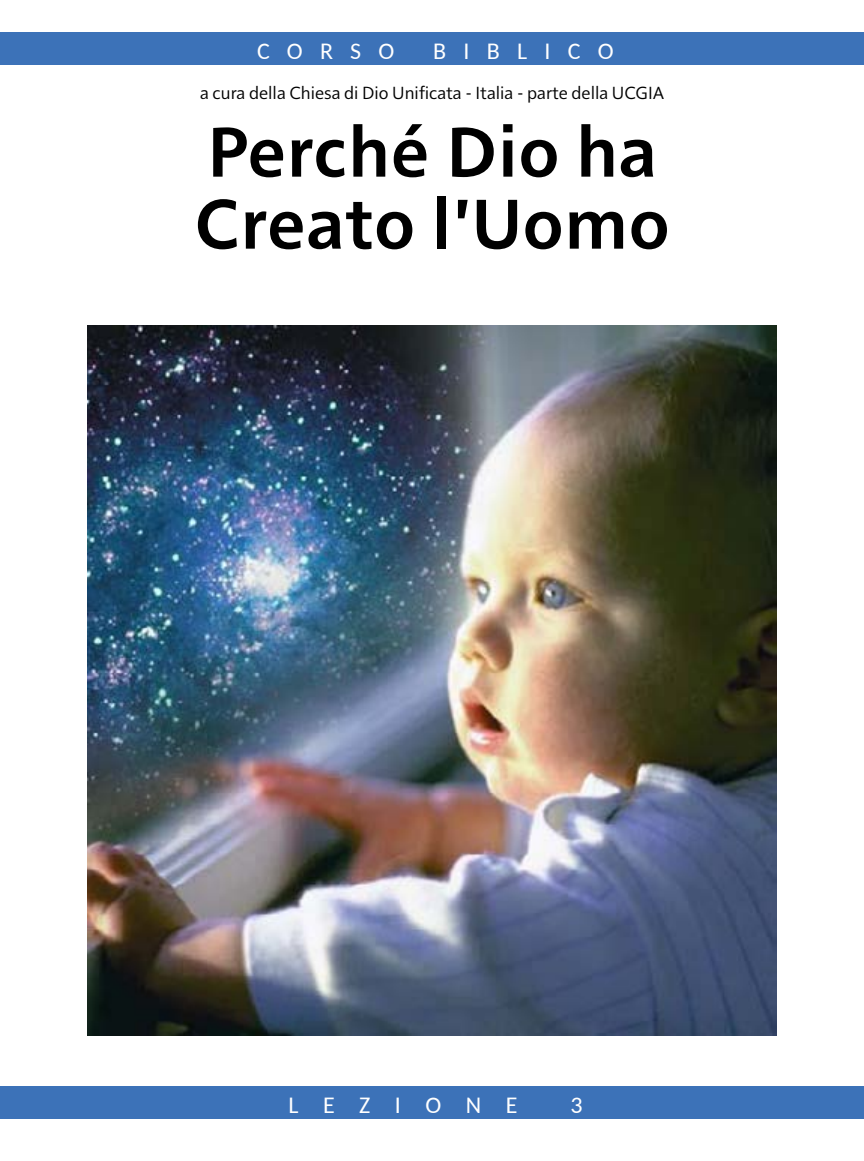
<style>
.page{position:relative;width:864px;height:1161px;background:#fff}
.page>*{position:absolute;margin:0;border:0;box-sizing:border-box;transform-origin:0 0}
.t1{font:600 72px/72px "Solitaire MVB Pro";letter-spacing:.02em;color:#000}
.t2{font:24px "Carlito";letter-spacing:.72em;color:#fff}
.t3{font:24px "Carlito";letter-spacing:1.02em;color:#fff}
.t4{font:18px "Solitaire MVB Pro";color:#000}
</style>
<div class="page">
<div style="left:0;top:32px;width:864px;height:33px;background:#3c72b8"></div>
<div style="left:0;top:1086px;width:864px;height:32px;background:#3c72b8"></div>
<img style="left:88px;top:325px;width:688px;height:710px">
<h2 class="t2" style="left:257px;top:35px;width:139px">CORSO</h2>
<h2 class="t2" style="left:433px;top:35px;width:182px">BIBLICO</h2>
<p class="t4" style="left:200px;top:80px;width:466px">a cura della Chiesa di Dio Unificata - Italia - parte della UCGIA</p>
<h1 class="t1" style="left:195px;top:112px;width:476px">Perché Dio ha<br>Creato l'Uomo</h1>
<h2 class="t3" style="left:289px;top:1088px;width:230px">LEZIONE</h2>
<h2 class="t2" style="left:570px;top:1088px;width:14px">3</h2>
</div>
